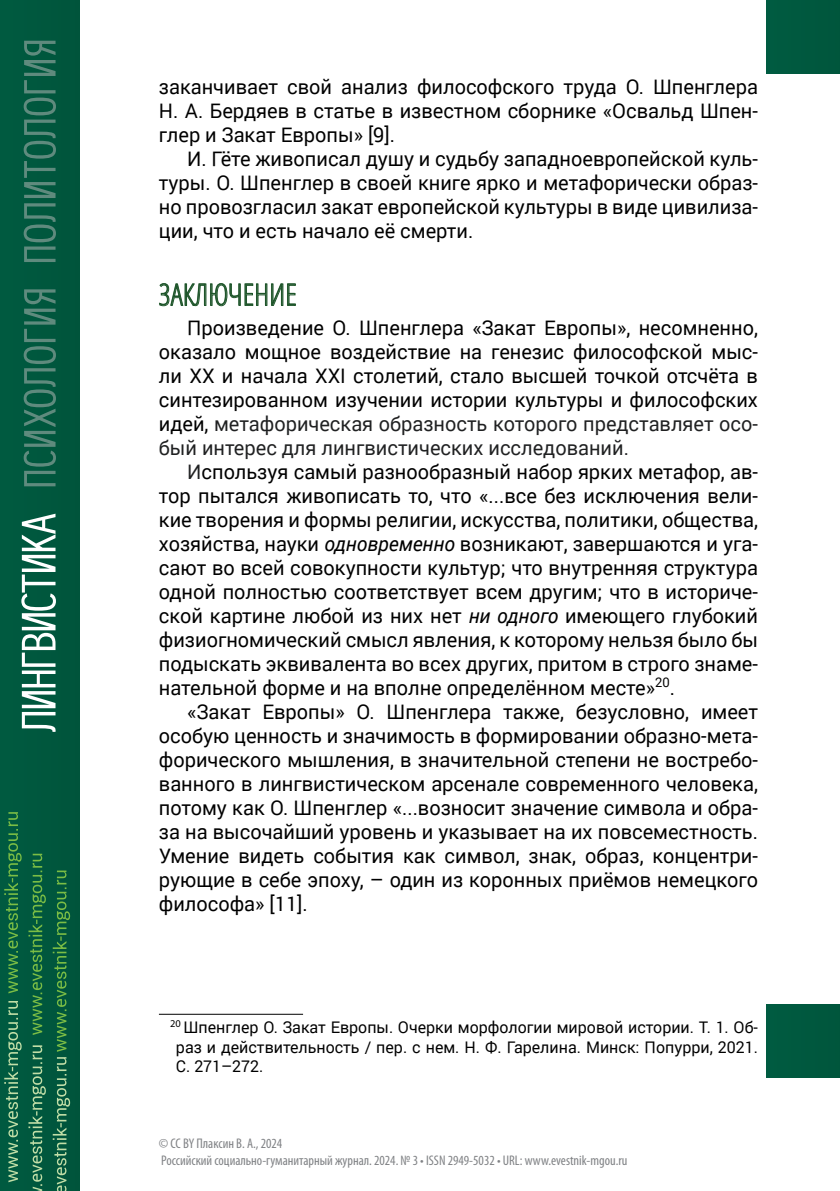
<style>
.page{position:relative;width:840px;height:1191px;background:#fff}
.page>*{position:absolute;margin:0;border:0;box-sizing:border-box;transform-origin:0 0}
.Подзаг_аннот__ключ_с{font:30px "Germano";color:#1e552a}
.Основной_текст{font:20px/24px "Roberto Sans";color:#000;text-align:justify}
.Сноска{font:16px/19.2px "Roberto Sans";color:#000;text-align:justify}
.t1{font:condensed 14px/16.8px "Myriad Pro";color:#808285}
.s1{color:#202122}
.s2{font-style:italic}
</style>
<div class="page">
<div style="left:0;top:0;width:79px;height:1191px;background:#00573d"></div>
<div style="left:766px;top:0;width:73px;height:74px;background:#00583f"></div>
<svg style="left:4px;top:1001px;width:18px;height:181px"></svg>
<svg style="left:4px;top:812px;width:18px;height:181px"></svg>
<svg style="left:28px;top:853px;width:18px;height:182px"></svg>
<svg style="left:53px;top:870px;width:17px;height:181px"></svg>
<svg style="left:28px;top:1045px;width:18px;height:146px"></svg>
<svg style="left:53px;top:1057px;width:17px;height:134px"></svg>
<svg style="left:24px;top:41px;width:32px;height:221px"></svg>
<svg style="left:24px;top:289px;width:32px;height:197px"></svg>
<div style="left:766px;top:1004px;width:73px;height:73px;background:#00583f"></div>
<svg style="left:21px;top:513px;width:35px;height:219px"></svg>
<svg style="left:159px;top:283px;width:137px;height:24px"></svg>
<hr style="left:159px;top:1013px;width:144px;height:1px;background:#000">
<p class="Основной_текст" style="left:159px;top:73px;width:600px">заканчивает свой анализ философского труда О. Шпенглера Н. А. Бердяев в статье в известном сборнике «Освальд Шпен&shy;глер и Закат Европы» [9].</p>
<p class="Основной_текст" style="left:159px;top:145px;width:600px;text-indent:28px">И. Гёте живописал душу и судьбу западноевропейской куль&shy;туры. О. Шпенглер в своей книге ярко и метафорически образ&shy;но провозгласил закат европейской культуры в виде цивилиза&shy;ции, что и есть начало её смерти.</p>
<p class="Подзаг_аннот__ключ_с" style="left:159px;top:274px;width:139px">ЗАКЛЮЧЕНИЕ</p>
<p class="Основной_текст" style="left:159px;top:314px;width:600px;text-indent:28px">Произведение О. Шпенглера «Закат Европы», несомненно, оказало мощное воздействие на генезис философской мыс&shy;ли XX и начала XXI столетий, стало высшей точкой отсчёта в синтезированном изучении истории культуры и философских идей, <span class="s1">метафорическая образность которого представляет осо&shy;бый интерес для лингвистических исследований.</span></p>
<p class="Основной_текст" style="left:159px;top:458px;width:600px;text-indent:28px"><span class="s1">И</span>спользуя самый разнообразный набор ярких метафор, ав&shy;тор пытался живописать то, что «...все без исключения вели&shy;кие творения и формы религии, искусства, политики, общества, хозяйства, науки <span class="s2">одновременно</span> возникают, завершаются и уга&shy;сают во всей совокупности культур; что внутренняя структура одной полностью соответствует всем другим; что в историче&shy;ской картине любой из них нет <span class="s2">ни одного</span> имеющего глубокий физиогномический смысл явления, к которому нельзя было бы подыскать эквивалента во всех других, притом в строго знаме&shy;нательной форме и на вполне определённом месте»<sup>20</sup>.</p>
<p class="Основной_текст" style="left:159px;top:698px;width:600px;text-indent:28px">«Закат Европы» О. Шпенглера также, безусловно, имеет особую ценность и значимость в формировании образно-мета&shy;форического мышления, в значительной степени не востребо&shy;ванного в лингвистическом арсенале современного человека, потому как О. Шпенглер «...возносит значение символа и обра&shy;за на высочайший уровень и указывает на их повсеместность.<br>Умение видеть события как символ, знак, образ, концентри&shy;рующие в себе эпоху, – один из коронных приёмов немецкого философа» [11].</p>
<p class="Сноска" style="left:176px;top:1016px;width:583px;text-indent:-6px"><sup>20</sup> Шпенглер О. Закат Европы. Очерки морфологии мировой истории. Т. 1. Об&shy;раз и действительность / пер. с нем. Н. Ф. Гарелина. Минск: Попурри, 2021.<br>С. 271–272.</p>
<p class="t1" style="left:159px;top:1134px;width:469px">© CC BY Плаксин В. А., 2024<br>Российский социально-гуманитарный журнал. 2024. № 3 • ISSN 2949-5032 • URL: www.evestnik-mgou.ru</p>
</div>
